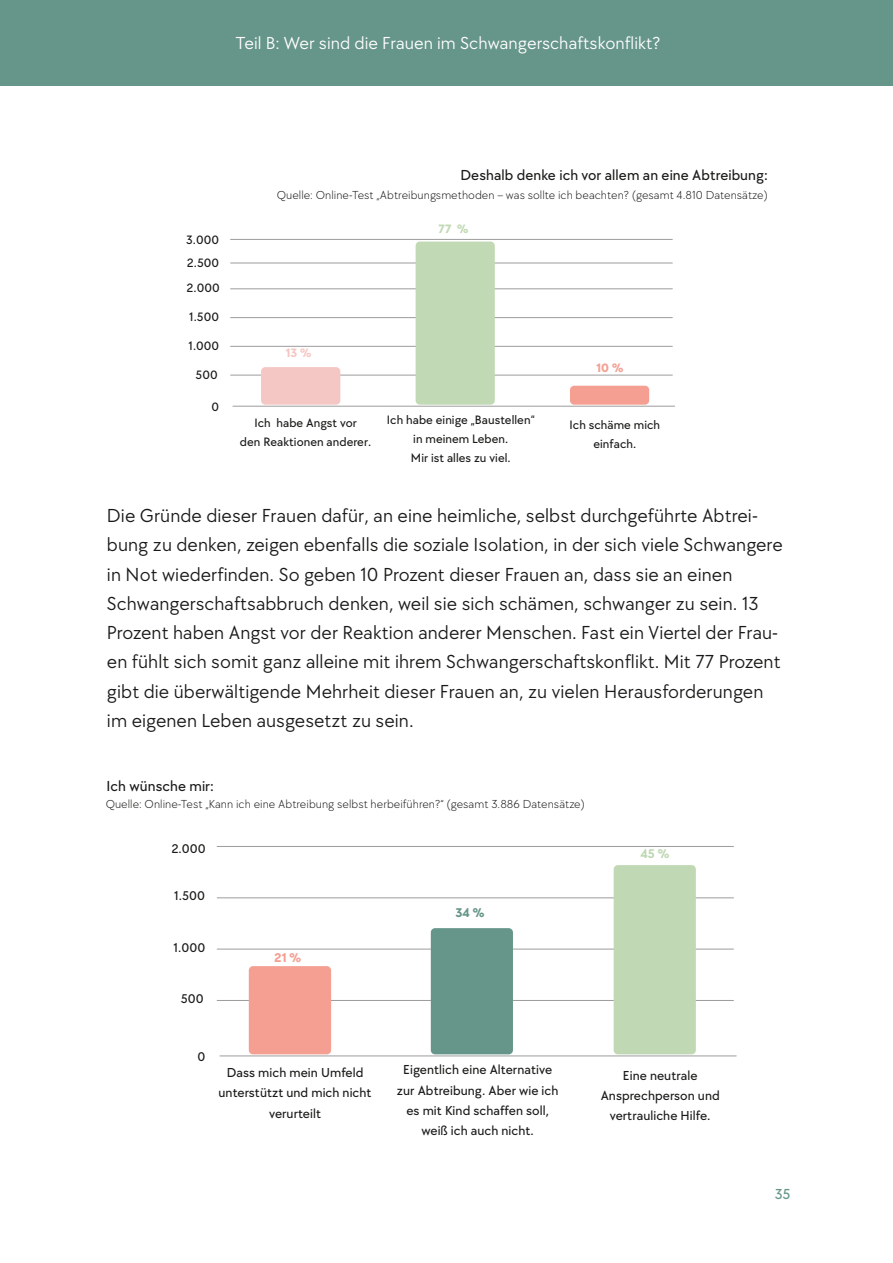
<style>
.page{position:relative;width:893px;height:1263px;background:#fff}
.page>*{position:absolute;margin:0;border:0;box-sizing:border-box;transform-origin:0 0}
.t1{font:19.5px "TT Chocolates";letter-spacing:.005em;color:#1a1a18}
.t2{font:18px "TT Chocolates";letter-spacing:.005em;color:#fff}
.t3{font:500 15px "TT Chocolates";letter-spacing:.005em;color:#1a1a18}
.t4{font:500 15px "TT Chocolates";color:#669589}
.t5{font:500 13.5px "TT Chocolates";letter-spacing:.005em;color:#1a1a18}
.t6{font:500 13.05px "TT Chocolates";letter-spacing:.005em;color:#1a1a18}
.t7{font:700 13.05px "TT Chocolates Trl";color:#f49f92}
.t8{font:700 13.05px "TT Chocolates Trl";color:#c0d9b4}
.t9{font:700 13.05px "TT Chocolates Trl";color:#669689}
.t10{font:500 12.6px "TT Chocolates";letter-spacing:.005em;color:#1a1a18}
.t11{font:700 12.6px "TT Chocolates Trl";color:#f5c7c4}
.t12{font:700 12.6px "TT Chocolates Trl";color:#f49f92}
.t13{font:700 12.6px "TT Chocolates Trl";color:#c1d9b4}
.t14{font:300 12px "TT Chocolates";letter-spacing:.005em;color:#1a1a18}
</style>
<div class="page">
<div style="left:0;top:0;width:893px;height:86px;background:#669589"></div>
<hr style="left:217px;top:1000px;width:516px;height:1px;background:#9c9c9c">
<hr style="left:217px;top:897px;width:516px;height:1px;background:#9c9c9c">
<hr style="left:217px;top:949px;width:516px;height:1px;background:#9c9c9c">
<hr style="left:217px;top:846px;width:516px;height:1px;background:#9c9c9c">
<hr style="left:220px;top:1056px;width:516px;height:1px;background:#9c9c9c">
<div style="left:614px;top:865px;width:82px;height:189px;background:#c0d9b4;border-radius:4px"></div>
<div style="left:249px;top:966px;width:82px;height:88px;background:#f49f92;border-radius:4px"></div>
<div style="left:431px;top:928px;width:82px;height:126px;background:#669689;border-radius:4px"></div>
<hr style="left:231px;top:375px;width:441px;height:1px;background:#9c9c9c">
<hr style="left:231px;top:317px;width:441px;height:1px;background:#9c9c9c">
<hr style="left:231px;top:263px;width:441px;height:1px;background:#9c9c9c">
<hr style="left:231px;top:346px;width:441px;height:1px;background:#9c9c9c">
<hr style="left:231px;top:289px;width:441px;height:1px;background:#9c9c9c">
<hr style="left:231px;top:239px;width:441px;height:1px;background:#9c9c9c">
<hr style="left:233px;top:406px;width:442px;height:1px;background:#9c9c9c">
<div style="left:570px;top:386px;width:79px;height:19px;background:#f49f92;border-radius:4px"></div>
<div style="left:261px;top:367px;width:79px;height:38px;background:#f5c7c4;border-radius:4px"></div>
<div style="left:416px;top:242px;width:79px;height:163px;background:#c1d9b4;border-radius:4px"></div>
<p class="t2" style="left:235px;top:33px;width:426px">Teil B: Wer sind die Frauen im Schwangerschaftskonflikt?</p>
<p class="t3" style="left:460px;top:167px;width:309px">Deshalb denke ich vor allem an eine Abtreibung:</p>
<p class="t10" style="left:186px;top:232px;width:35px">3.000</p>
<p class="t10" style="left:187px;top:255px;width:34px">2.500</p>
<p class="t10" style="left:186px;top:281px;width:35px">2.000</p>
<p class="t10" style="left:189px;top:309px;width:31px">1.500</p>
<p class="t10" style="left:189px;top:339px;width:32px">1.000</p>
<p class="t10" style="left:196px;top:368px;width:24px">500</p>
<p class="t10" style="left:211px;top:399px;width:9px">0</p>
<p class="t14" style="left:277px;top:188px;width:493px">Quelle: Online-Test „Abtreibungsmethoden – was sollte ich beachten? (gesamt 4.810 Datensätze)</p>
<p class="t13" style="left:438px;top:222px;width:32px">77 %</p>
<p class="t11" style="left:286px;top:346px;width:27px">13 %</p>
<p class="t10" style="left:254px;top:415px;width:104px">Ich habe Angst vor</p>
<p class="t10" style="left:240px;top:434px;width:133px">den Reaktionen anderer.</p>
<p class="t10" style="left:387px;top:413px;width:149px">Ich habe einige „Baustellen“</p>
<p class="t10" style="left:413px;top:431px;width:97px">in meinem Leben.</p>
<p class="t10" style="left:411px;top:450px;width:101px">Mir ist alles zu viel.</p>
<p class="t12" style="left:596px;top:361px;width:28px">10 %</p>
<p class="t10" style="left:570px;top:418px;width:92px">Ich schäme mich</p>
<p class="t10" style="left:593px;top:437px;width:44px">einfach.</p>
<p class="t1" style="left:107px;top:504px;width:652px">Die Gründe dieser Frauen dafür, an eine heimliche, selbst durchgeführte Abtrei-</p>
<p class="t1" style="left:107px;top:534px;width:677px">bung zu denken, zeigen ebenfalls die soziale Isolation, in der sich viele Schwangere</p>
<p class="t1" style="left:107px;top:563px;width:627px">in Not wiederfinden. So geben 10 Prozent dieser Frauen an, dass sie an einen</p>
<p class="t1" style="left:107px;top:592px;width:653px">Schwangerschaftsabbruch denken, weil sie sich schämen, schwanger zu sein. 13</p>
<p class="t1" style="left:107px;top:621px;width:673px">Prozent haben Angst vor der Reaktion anderer Menschen. Fast ein Viertel der Frau-</p>
<p class="t1" style="left:107px;top:651px;width:675px">en fühlt sich somit ganz alleine mit ihrem Schwangerschaftskonflikt. Mit 77 Prozent</p>
<p class="t1" style="left:107px;top:680px;width:658px">gibt die überwältigende Mehrheit dieser Frauen an, zu vielen Herausforderungen</p>
<p class="t1" style="left:107px;top:709px;width:308px">im eigenen Leben ausgesetzt zu sein.</p>
<p class="t3" style="left:107px;top:777px;width:109px">Ich wünsche mir:</p>
<p class="t14" style="left:106px;top:797px;width:481px">Quelle: Online-Test „Kann ich eine Abtreibung selbst herbeiführen?“ (gesamt 3.886 Datensätze)</p>
<p class="t6" style="left:171px;top:841px;width:36px">2.000</p>
<p class="t6" style="left:174px;top:888px;width:32px">1.500</p>
<p class="t6" style="left:174px;top:940px;width:33px">1.000</p>
<p class="t6" style="left:181px;top:992px;width:25px">500</p>
<p class="t7" style="left:274px;top:950px;width:28px">21 %</p>
<p class="t9" style="left:455px;top:906px;width:31px">34 %</p>
<p class="t8" style="left:640px;top:847px;width:31px">45 %</p>
<p class="t6" style="left:197px;top:1049px;width:9px">0</p>
<p class="t5" style="left:227px;top:1065px;width:138px">Dass mich mein Umfeld</p>
<p class="t5" style="left:219px;top:1085px;width:154px">unterstützt und mich nicht</p>
<p class="t5" style="left:269px;top:1105px;width:53px">verurteilt</p>
<p class="t5" style="left:403px;top:1062px;width:150px">Eigentlich eine Alternative</p>
<p class="t5" style="left:397px;top:1082px;width:163px">zur Abtreibung. Aber wie ich</p>
<p class="t5" style="left:406px;top:1103px;width:144px">es mit Kind schaffen soll,</p>
<p class="t5" style="left:421px;top:1123px;width:114px">weiß ich auch nicht.</p>
<p class="t5" style="left:623px;top:1067px;width:76px">Eine neutrale</p>
<p class="t5" style="left:601px;top:1088px;width:121px">Ansprechperson und</p>
<p class="t5" style="left:610px;top:1108px;width:102px">vertrauliche Hilfe.</p>
<p class="t4" style="left:775px;top:1186px;width:17px">35</p>
</div>
